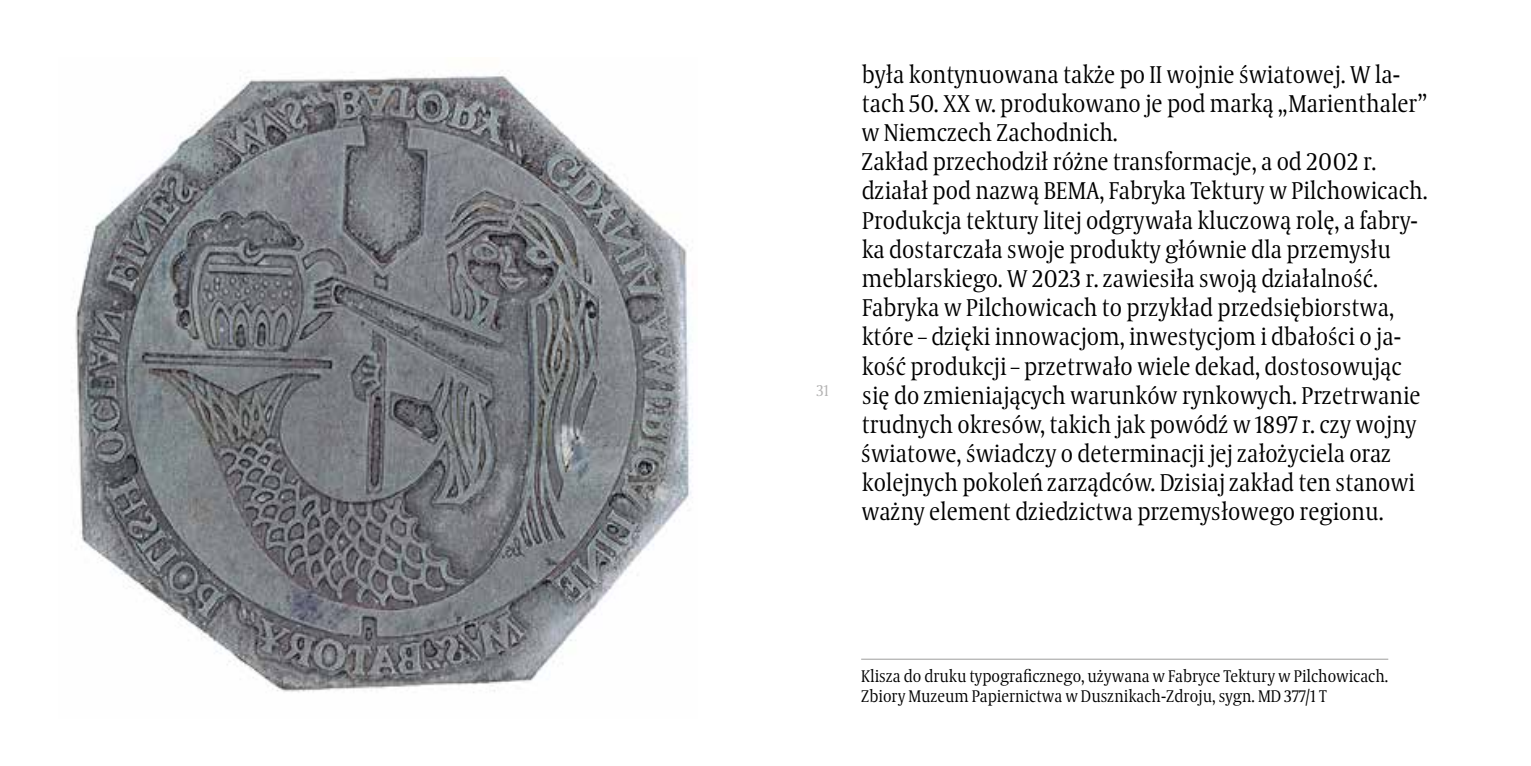
<style>
.page{position:relative;width:1531px;height:766px;background:#fff}
.page>*{position:absolute;margin:0;border:0;box-sizing:border-box;transform-origin:0 0}
.t1{font:24.3px/29.2px "Coranto 2 Headline Lt";color:#000}
.t2{font:16.88px/20.2px "Coranto 2 Headline Lt";color:#000}
.t3{font:15.75px "Coranto 2 Headline Lt";color:#b3b2b2}
</style>
<div class="page">
<img style="left:75px;top:72px;width:618px;height:621px">
<hr style="left:861px;top:658px;width:527px;height:1px;background:#9d9d9c">
<p class="t3" style="left:816px;top:379px;width:14px">31</p>
<p class="t1" style="left:861px;top:59px;width:568px">była kontynuowana także po II wojnie światowej. W la&shy;tach 50. XX w. produkowano je pod marką „Marienthaler” w Niemczech Zachodnich.<br>Zakład przechodził różne transformacje, a od 2002 r. działał pod nazwą BEMA, Fabryka Tektury w Pilchowicach.<br>Produkcja tektury litej odgrywała kluczową rolę, a fabry&shy;ka dostarczała swoje produkty głównie dla przemysłu meblarskiego. W 2023 r. zawiesiła swoją działalność.<br>Fabryka w Pilchowicach to przykład przedsiębiorstwa, które – dzięki innowacjom, inwestycjom i dbałości o ja&shy;kość produkcji – przetrwało wiele dekad, dostosowując się do zmieniających warunków rynkowych. Przetrwanie trudnych okresów, takich jak powódź w 1897 r. czy wojny światowe, świadczy o determinacji jej założyciela oraz kolejnych pokoleń zarządców. Dzisiaj zakład ten stanowi ważny element dziedzictwa przemysłowego regionu.</p>
<p class="t2" style="left:861px;top:665px;width:529px">Klisza do druku typograficznego, używana w Fabryce Tektury w Pilchowicach.<br>Zbiory Muzeum Papiernictwa w Dusznikach-Zdroju, sygn. MD 377/1 T</p>
</div>
